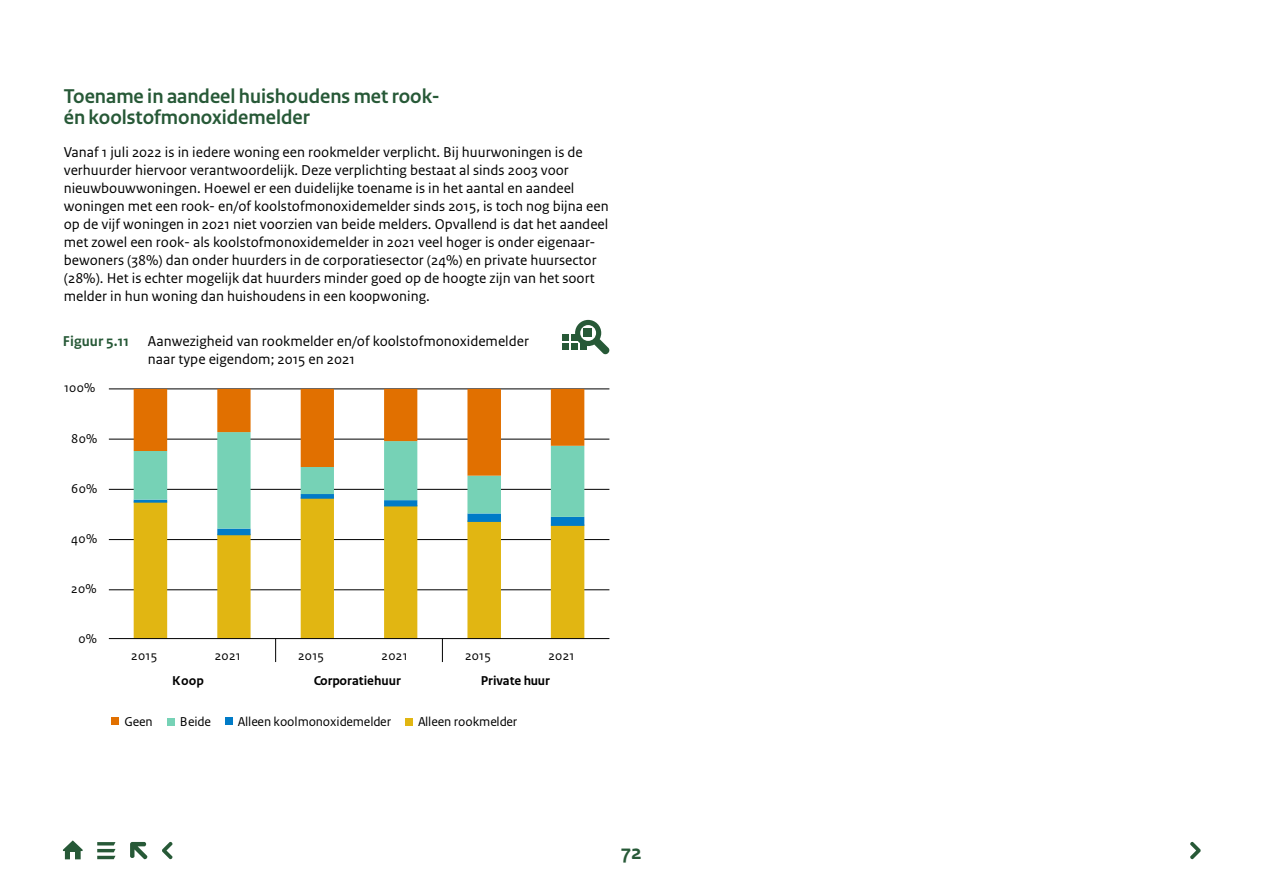
<style>
.page{position:relative;width:1263px;height:893px;background:#fff}
.page>*{position:absolute;margin:0;border:0;box-sizing:border-box;transform-origin:0 0}
.t1{font:700 21px/21px "Rijksoverheid Sans Heading";color:#275937}
.t2{font:700 21px "Rijksoverheid Sans Text";color:#275937}
.t3{font:15px/18px "Rijksoverheid Sans Text";color:#000}
.t4{font:13.5px "Rijksoverheid Sans Text";letter-spacing:.005em;color:#000}
.t5{font:700 13.5px "Rijksoverheid Sans Text";color:#000}
.s1{font-weight:700;color:#275937}
</style>
<div class="page">
<svg style="left:562px;top:320px;width:48px;height:35px"></svg>
<hr style="left:109px;top:389px;width:500px;height:1px;background:#000">
<hr style="left:109px;top:439px;width:500px;height:1px;background:#000">
<hr style="left:109px;top:489px;width:500px;height:1px;background:#000">
<hr style="left:109px;top:539px;width:500px;height:1px;background:#000">
<hr style="left:109px;top:589px;width:500px;height:1px;background:#000">
<svg style="left:134px;top:535px;width:450px;height:103px"></svg>
<svg style="left:134px;top:389px;width:450px;height:146px"></svg>
<hr style="left:109px;top:638px;width:500px;height:1px;background:#000">
<svg style="left:442px;top:639px;width:1px;height:23px"></svg>
<svg style="left:275px;top:639px;width:1px;height:23px"></svg>
<div style="left:112px;top:718px;width:7px;height:7px;background:#e17000"></div>
<div style="left:167px;top:718px;width:7px;height:7px;background:#76d2b6"></div>
<div style="left:225px;top:718px;width:7px;height:7px;background:#007bc7"></div>
<div style="left:405px;top:718px;width:7px;height:7px;background:#e1b612"></div>
<svg style="left:162px;top:841px;width:11px;height:18px"></svg>
<svg style="left:1190px;top:841px;width:11px;height:18px"></svg>
<svg style="left:97px;top:842px;width:18px;height:17px"></svg>
<svg style="left:130px;top:842px;width:18px;height:18px"></svg>
<svg style="left:63px;top:840px;width:20px;height:20px"></svg>
<h1 class="t1" style="left:64px;top:86px;width:377px">Toename in aandeel huishoudens met rook&shy;én koolstofmonoxidemelder</h1>
<p class="t3" style="left:64px;top:143px;width:546px">Vanaf 1 juli 2022 is in iedere woning een rookmelder verplicht. Bij huurwoningen is de verhuurder hiervoor verantwoordelijk. Deze verplichting bestaat al sinds 2003 voor nieuwbouwwoningen. Hoewel er een duidelijke toename is in het aantal en aandeel woningen met een rook- en/of koolstofmonoxidemelder sinds 2015, is toch nog bijna een op de vijf woningen in 2021 niet voorzien van beide melders. Opvallend is dat het aandeel met zowel een rook- als koolstofmonoxidemelder in 2021 veel hoger is onder eigenaar&shy;bewoners (38%) dan onder huurders in de corporatiesector (24%) en private huursector (28%). Het is echter mogelijk dat huurders minder goed op de hoogte zijn van het soort melder in hun woning dan huishoudens in een koopwoning.</p>
<p class="t3" style="left:148px;top:333px;width:383px;text-indent:-85px"><span class="s1">Figuur 5.11</span> Aanwezigheid van rookmelder en/of koolstofmonoxidemelder naar type eigendom; 2015 en 2021</p>
<p class="t4" style="left:64px;top:380px;width:33px">100%</p>
<p class="t4" style="left:71px;top:430px;width:28px">80%</p>
<p class="t4" style="left:71px;top:481px;width:28px">60%</p>
<p class="t4" style="left:71px;top:531px;width:27px">40%</p>
<p class="t4" style="left:71px;top:581px;width:27px">20%</p>
<p class="t4" style="left:78px;top:631px;width:20px">0%</p>
<p class="t4" style="left:131px;top:648px;width:28px">2015</p>
<p class="t4" style="left:215px;top:648px;width:28px">2021</p>
<p class="t4" style="left:298px;top:648px;width:28px">2015</p>
<p class="t4" style="left:382px;top:648px;width:28px">2021</p>
<p class="t4" style="left:465px;top:648px;width:28px">2015</p>
<p class="t4" style="left:548px;top:648px;width:28px">2021</p>
<p class="t5" style="left:172px;top:673px;width:33px">Koop</p>
<p class="t5" style="left:314px;top:673px;width:89px">Corporatiehuur</p>
<p class="t5" style="left:481px;top:673px;width:70px">Private huur</p>
<p class="t4" style="left:125px;top:714px;width:30px">Geen</p>
<p class="t4" style="left:180px;top:714px;width:33px">Beide</p>
<p class="t4" style="left:238px;top:714px;width:155px">Alleen koolmonoxidemelder</p>
<p class="t4" style="left:418px;top:714px;width:101px">Alleen rookmelder</p>
<h1 class="t2" style="left:621px;top:840px;width:22px">72</h1>
</div>
